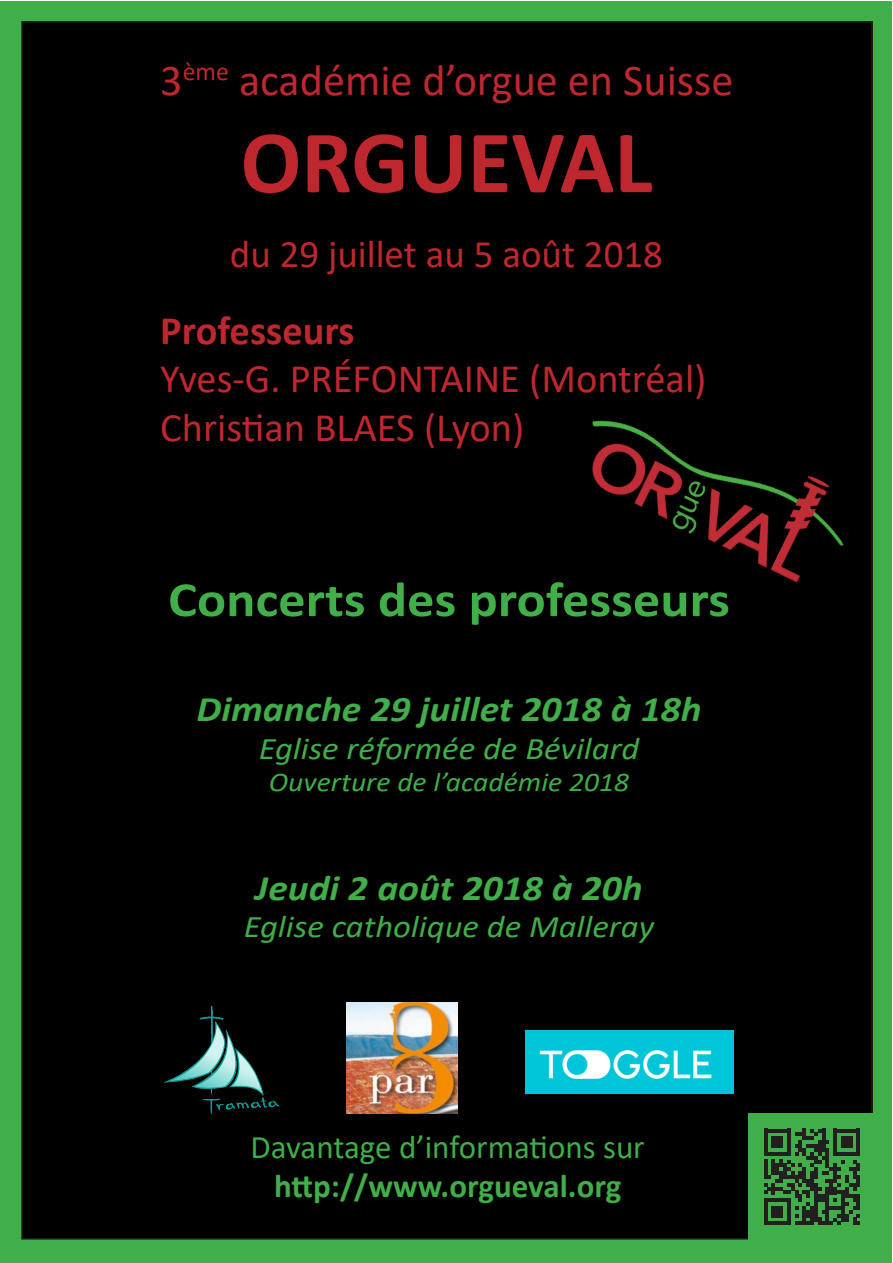
<style>
.page{position:relative;width:893px;height:1263px;background:#fff}
.page>*{position:absolute;margin:0;border:0;box-sizing:border-box;transform-origin:0 0}
.t1{font:700 90px "Calibri";color:#bf272f}
.t2{font:700 49.5px "Calibri";color:#40ae49;scale:1.1 1}
.t3{font:44.25px "Calibri";color:#bf272f}
.t4{font:40.5px "Calibri";color:#bf272f}
.t5{font:700 40.5px "Calibri";color:#bf272f}
.t6{font:39px "Calibri";color:#bf272f}
.t7{font:italic 700 36px "Calibri";color:#40ae49;scale:1.1 1}
.t8{font:33px "Calibri";color:#40ae49}
.t9{font:700 33px "Calibri";color:#40ae49}
.t10{font:italic 31.5px "Calibri";color:#40ae49;scale:1.1 1}
.t11{font:italic 27px "Calibri";color:#40ae49;scale:1.1 1}
</style>
<div class="page">
<div style="left:1px;top:1px;width:891px;height:1261px;background:#40ae49"></div>
<div style="left:22px;top:22px;width:850px;height:1217px;background:#000"></div>
<img style="left:165px;top:1007px;width:113px;height:106px">
<img style="left:347px;top:1003px;width:110px;height:110px">
<img style="left:526px;top:1031px;width:207px;height:62px">
<div style="left:748px;top:1113px;width:128px;height:128px;background:#40ae49"></div>
<svg style="left:764px;top:1129px;width:96px;height:96px"></svg>
<img style="left:592px;top:420px;width:252px;height:163px">
<p class="t3" style="left:160px;top:50px;width:575px">3<sup>ème</sup> académie d’orgue en Suisse</p>
<p class="t1" style="left:241px;top:99px;width:413px">ORGUEVAL</p>
<p class="t6" style="left:230px;top:227px;width:435px">du 29 juillet au 5 août 2018</p>
<p class="t5" style="left:160px;top:301px;width:196px">Professeurs</p>
<p class="t4" style="left:160px;top:351px;width:548px">Yves-G. PRÉFONTAINE (Montréal)</p>
<p class="t4" style="left:160px;top:399px;width:366px">Christian BLAES (Lyon)</p>
<p class="t2" style="left:168px;top:565px;width:512px">Concerts des professeurs</p>
<p class="t7" style="left:196px;top:684px;width:461px">Dimanche 29 juillet 2018 à 18h</p>
<p class="t10" style="left:259px;top:726px;width:348px">Eglise réformée de Bévilard</p>
<p class="t11" style="left:269px;top:763px;width:329px">Ouverture de l’académie 2018</p>
<p class="t7" style="left:255px;top:862px;width:354px">Jeudi 2 août 2018 à 20h</p>
<p class="t10" style="left:244px;top:905px;width:374px">Eglise catholique de Malleray</p>
<p class="t8" style="left:251px;top:1124px;width:396px">Davantage d’informations sur</p>
<p class="t9" style="left:274px;top:1163px;width:349px">http://www.orgueval.org</p>
</div>
